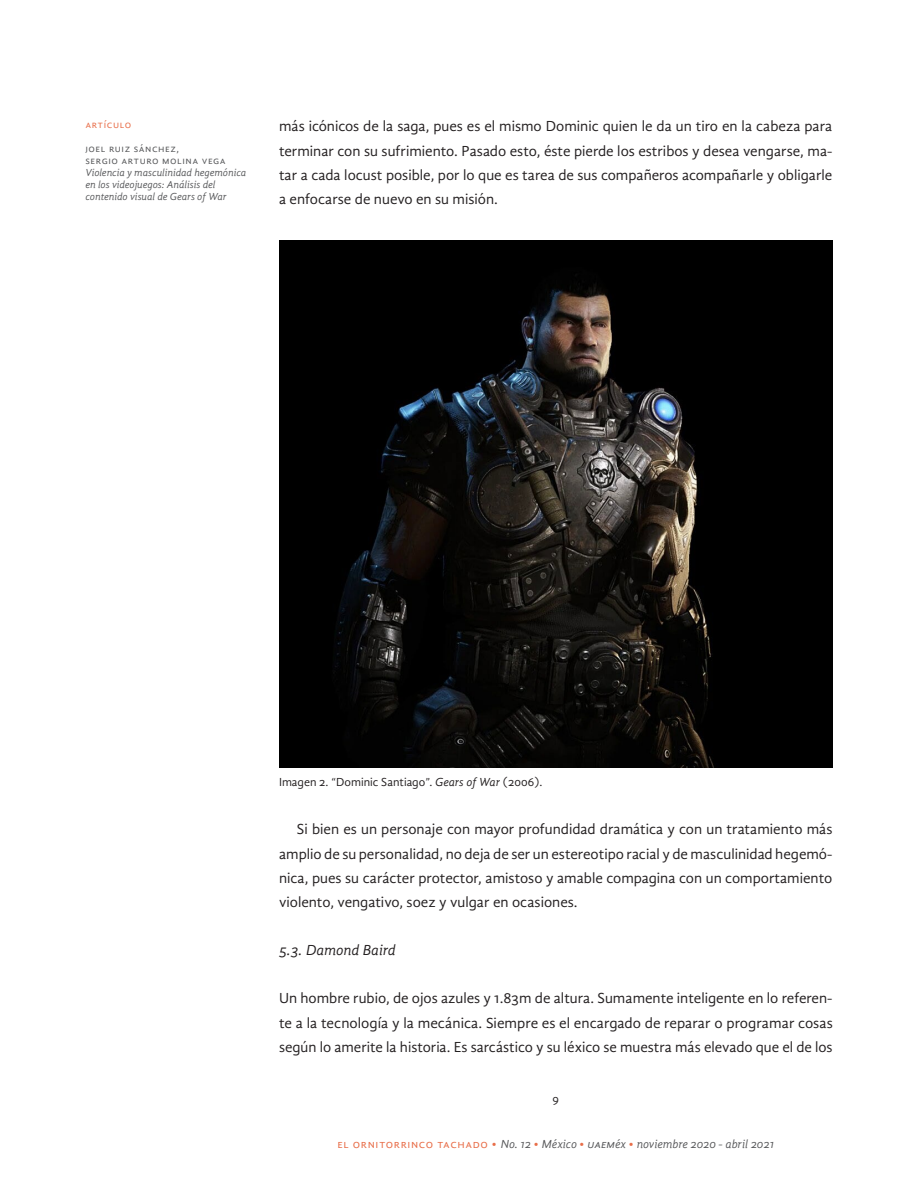
<style>
.page{position:relative;width:918px;height:1188px;background:#fff}
.page>*{position:absolute;margin:0;border:0;box-sizing:border-box;transform-origin:0 0}
.Cuerpo{font:15px/24.2px "Gandhi Sans";color:#231f20;text-align:justify}
.Primera_linea{font:15px/24.2px "Gandhi Sans";color:#231f20;text-align:justify}
.t1{font:italic 15px "Gandhi Sans";color:#231f20}
.t2{font:italic 12px "Gandhi Sans";letter-spacing:-.005em;color:#57585a}
.Referencia_imagen{font:12px "Gandhi Sans";color:#231f20}
.t3{font:italic 10.5px/12px "Gandhi Sans";color:#57585a}
.t4{font:10.5px/12px "Gandhi Sans";letter-spacing:.05em;color:#57585a}
.t5{font:10.5px "Gandhi Sans";letter-spacing:.05em;color:#e86e49}
.s1{font-style:italic}
.s2{font-style:normal;color:#e86e49}
</style>
<div class="page">
<img style="left:279px;top:240px;width:553px;height:528px">
<p class="t5" style="left:86px;top:119px;width:47px">ARTÍCULO</p>
<p class="t4" style="left:86px;top:143px;width:95px">Joel Ruiz Sánchez,<br>Sergio Arturo</p>
<p class="t4" style="left:162px;top:155px;width:64px">Molina Vega</p>
<p class="t3" style="left:86px;top:167px;width:162px">Violencia y masculinidad hegemónica en los videojuegos: Análisis del contenido visual de Gears of War</p>
<p class="Cuerpo" style="left:279px;top:114px;width:555px">más icónicos de la saga, pues es el mismo Dominic quien le da un tiro en la cabeza para terminar con su sufrimiento. Pasado esto, éste pierde los estribos y desea vengarse, ma&shy;tar a cada locust posible, por lo que es tarea de sus compañeros acompañarle y obligarle a enfocarse de nuevo en su misión.</p>
<p class="Referencia_imagen" style="left:279px;top:775px;width:265px">Imagen 2. “Dominic Santiago”. <span class="s1">Gears of War</span> (2006).</p>
<p class="Cuerpo" style="left:279px;top:817px;width:555px;text-indent:18px">Si bien es un personaje con mayor profundidad dramática y con un tratamiento más amplio de su personalidad, no deja de ser un estereotipo racial y de masculinidad hegemó&shy;nica, pues su carácter protector, amistoso y amable compagina con un comportamiento violento, vengativo, soez y vulgar en ocasiones.</p>
<p class="t1" style="left:279px;top:942px;width:118px">5.3. Damond Baird</p>
<p class="Primera_linea" style="left:279px;top:986px;width:555px">Un hombre rubio, de ojos azules y 1.83m de altura. Sumamente inteligente en lo referen&shy;te a la tecnología y la mecánica. Siempre es el encargado de reparar o programar cosas según lo amerite la historia. Es sarcástico y su léxico se muestra más elevado que el de los</p>
<p class="Referencia_imagen" style="left:553px;top:1092px;width:8px">9</p>
<p class="t2" style="left:337px;top:1137px;width:438px"><span class="s2">el ornitorrinco tachado •</span> No. 12 <span class="s2">•</span> México <span class="s2">•</span> uaeméx <span class="s2">•</span> noviembre 2020 - abril 2021</p>
</div>
